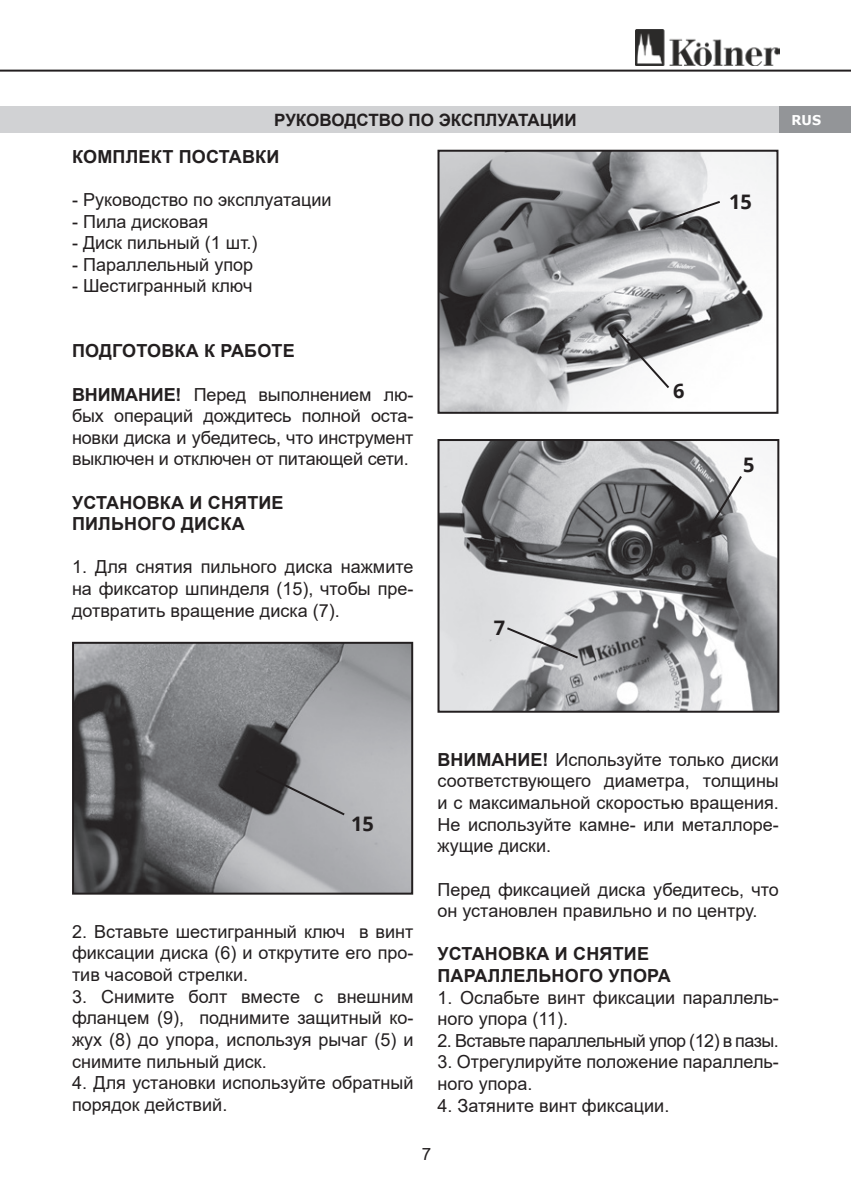
<style>
.page{position:relative;width:851px;height:1191px;background:#fff}
.page>*{position:absolute;margin:0;border:0;box-sizing:border-box;transform-origin:0 0}
.t1{font:700 20px "Open Sans";color:#231f20}
.t2{font:18px/21.6px "Arial";color:#231f20;text-align:justify}
.t3{font:700 18px/21.6px "Arial";letter-spacing:.01em;color:#231f20}
.t4{font:18px "Arial";letter-spacing:-.03em;color:#231f20}
.t5{font:700 17px "Arial";color:#231f20}
.t6{font:17px "Arial";color:#231f20}
.t7{font:700 13.6px "Verdana";color:#fff;scale:.95 1}
.s1{font-weight:700}
</style>
<div class="page">
<div style="left:0;top:107px;width:850px;height:26px;background:#d1d2d4"></div>
<hr style="left:0;top:70px;width:850px;height:2px;background:#231f20">
<img style="left:635px;top:29px;width:144px;height:36px">
<div style="left:778px;top:107px;width:72px;height:26px;background:#939598"></div>
<img style="left:75px;top:645px;width:335px;height:246px">
<div style="left:72px;top:642px;width:341px;height:252px;border:2px solid #231f20"></div>
<svg style="left:253px;top:768px;width:94px;height:49px"></svg>
<img style="left:440px;top:153px;width:335px;height:258px">
<div style="left:437px;top:150px;width:341px;height:264px;border:2px solid #231f20"></div>
<svg style="left:611px;top:325px;width:60px;height:65px"></svg>
<svg style="left:639px;top:199px;width:83px;height:32px"></svg>
<img style="left:440px;top:442px;width:336px;height:267px">
<div style="left:437px;top:439px;width:342px;height:273px;border:2px solid #231f20"></div>
<svg style="left:704px;top:474px;width:39px;height:60px"></svg>
<svg style="left:504px;top:625px;width:76px;height:35px"></svg>
<p class="t5" style="left:274px;top:108px;width:304px">РУКОВОДСТВО ПО ЭКСПЛУАТАЦИИ</p>
<p class="t7" style="left:791px;top:110px;width:33px">RUS</p>
<p class="t3" style="left:72px;top:146px;width:209px">КОМПЛЕКТ ПОСТАВКИ</p>
<p class="t2" style="left:72px;top:189px;width:261px">- Руководство по эксплуатации</p>
<p class="t2" style="left:72px;top:210px;width:138px">- Пила дисковая</p>
<p class="t2" style="left:72px;top:232px;width:187px">- Диск пильный (1 шт.)</p>
<p class="t2" style="left:72px;top:254px;width:182px">- Параллельный упор</p>
<p class="t2" style="left:72px;top:275px;width:182px">- Шестигранный ключ</p>
<p class="t1" style="left:729px;top:187px;width:24px">15</p>
<p class="t3" style="left:72px;top:340px;width:224px">ПОДГОТОВКА К РАБОТЕ</p>
<p class="t2" style="left:72px;top:383px;width:343px"><span class="s1">ВНИМАНИЕ!</span> Перед выполнением лю&shy;бых операций дождитесь полной оста&shy;новки диска и убедитесь, что инструмент выключен и отключен от питающей сети.</p>
<p class="t3" style="left:72px;top:491px;width:213px">УСТАНОВКА И СНЯТИЕ</p>
<p class="t3" style="left:72px;top:513px;width:174px">ПИЛЬНОГО ДИСКА</p>
<p class="t2" style="left:72px;top:556px;width:343px">1. Для снятия пильного диска нажмите на фиксатор шпинделя (15), чтобы пре&shy;дотвратить вращение диска (7).</p>
<p class="t1" style="left:494px;top:613px;width:13px">7</p>
<p class="t1" style="left:673px;top:377px;width:13px">6</p>
<p class="t1" style="left:743px;top:450px;width:13px">5</p>
<p class="t1" style="left:351px;top:809px;width:24px">15</p>
<p class="t2" style="left:72px;top:920px;width:343px">2. Вставьте шестигранный ключ в винт фиксации диска (6) и открутите его про&shy;тив часовой стрелки.</p>
<p class="t2" style="left:72px;top:985px;width:343px">3. Снимите болт вместе с внешним фланцем (9), поднимите защитный ко&shy;жух (8) до упора, используя рычаг (5) и снимите пильный диск.</p>
<p class="t2" style="left:72px;top:1071px;width:343px">4. Для установки используйте обратный порядок действий.</p>
<p class="t2" style="left:437px;top:748px;width:343px"><span class="s1">ВНИМАНИЕ!</span> Используйте только диски соответствующего диаметра, толщины и с максимальной скоростью вращения.<br>Не используйте камне- или металлоре&shy;жущие диски.</p>
<p class="t2" style="left:437px;top:878px;width:343px">Перед фиксацией диска убедитесь, что он установлен правильно и по центру.</p>
<p class="t3" style="left:437px;top:943px;width:235px">УСТАНОВКА И СНЯТИЕ<br>ПАРАЛЛЕЛЬНОГО УПОРА</p>
<p class="t2" style="left:437px;top:986px;width:343px">1. Ослабьте винт фиксации параллель&shy;ного упора (11).</p>
<p class="t4" style="left:437px;top:1028px;width:343px">2. Вставьте параллельный упор (12) в пазы.</p>
<p class="t2" style="left:437px;top:1051px;width:343px">3. Отрегулируйте положение параллель&shy;ного упора.</p>
<p class="t2" style="left:437px;top:1094px;width:233px">4. Затяните винт фиксации.</p>
<p class="t6" style="left:422px;top:1142px;width:11px">7</p>
</div>
